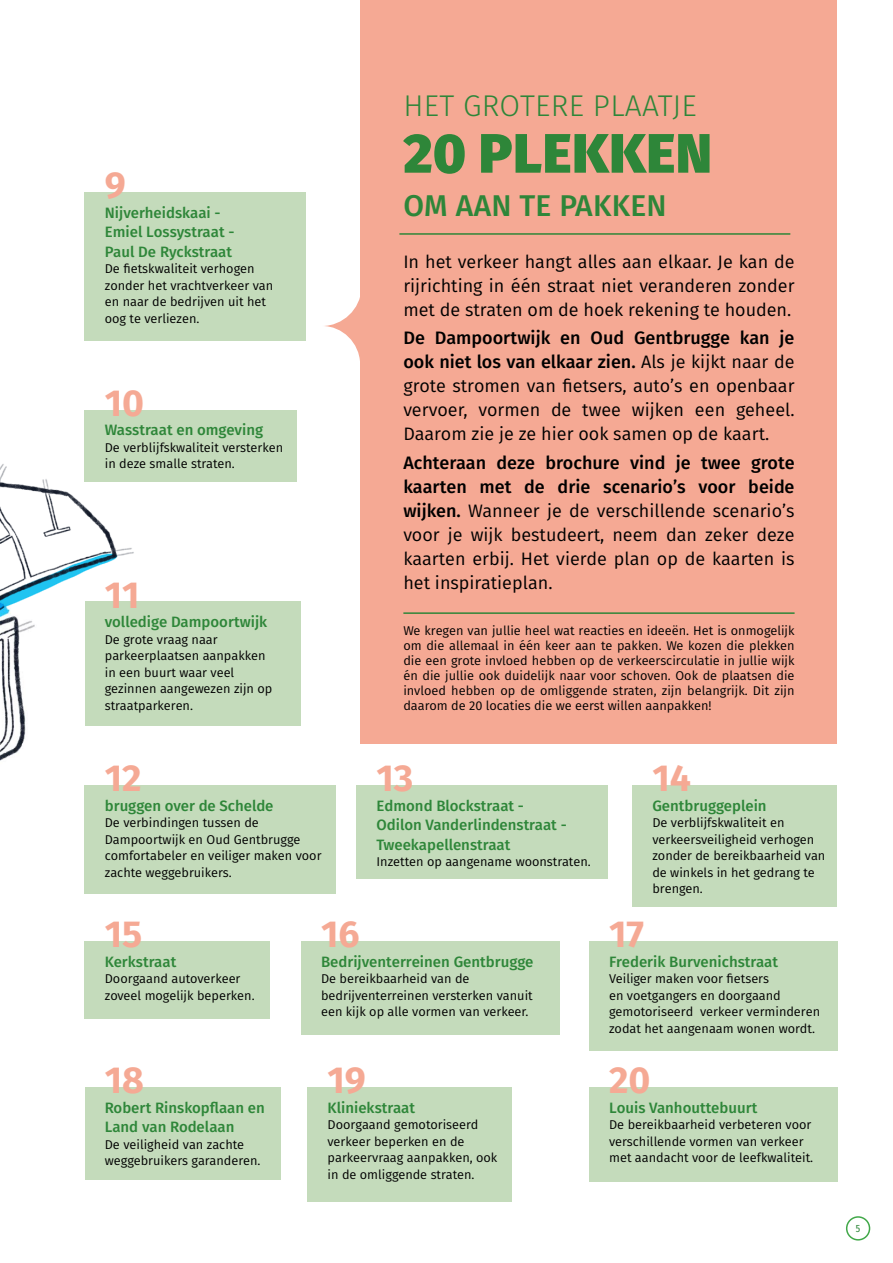
<style>
.page{position:relative;width:893px;height:1263px;background:#fff}
.page>*{position:absolute;margin:0;border:0;box-sizing:border-box;transform-origin:0 0}
.t1{font:800 55.5px "Fira Sans";letter-spacing:.01em;color:#2e8639}
.t2{font:700 37.5px "Fira Sans";color:#f5a994}
.t3{font:300 30px "Fira Sans";letter-spacing:.01em;color:#2e8639}
.t4{font:500 30px "Fira Sans";letter-spacing:.01em;color:#2e8639}
.t5{font:18px/24px "Fira Sans";color:#000;text-align:justify}
.t6{font:500 15px/19.5px "Fira Sans";color:#2e8639}
.t7{font:12.75px/16.5px "Fira Sans";color:#000}
.t8{font:10.5px "Fira Sans Compressed";color:#2e8639}
.s1{font-weight:500}
</style>
<div class="page">
<img style="left:0;top:192px;width:149px;height:410px">
<img style="left:0;top:588px;width:91px;height:592px">
<div style="left:361px;top:0;width:476px;height:744px;background:#f5a994"></div>
<hr style="left:365px;top:233px;width:425px;height:2px;background:#2e8639">
<svg style="left:325px;top:226px;width:74px;height:195px"></svg>
<div style="left:632px;top:785px;width:205px;height:122px;background:#c4dbbb"></div>
<div style="left:589px;top:941px;width:248px;height:110px;background:#c4dbbb"></div>
<div style="left:85px;top:1087px;width:195px;height:92px;background:#c4dbbb"></div>
<div style="left:307px;top:1087px;width:205px;height:115px;background:#c4dbbb"></div>
<div style="left:85px;top:410px;width:212px;height:72px;background:#c4dbbb"></div>
<div style="left:85px;top:192px;width:221px;height:149px;background:#c4dbbb"></div>
<div style="left:85px;top:602px;width:215px;height:124px;background:#c4dbbb"></div>
<div style="left:85px;top:785px;width:251px;height:108px;background:#c4dbbb"></div>
<div style="left:356px;top:785px;width:252px;height:93px;background:#c4dbbb"></div>
<div style="left:85px;top:941px;width:185px;height:77px;background:#c4dbbb"></div>
<div style="left:301px;top:941px;width:258px;height:94px;background:#c4dbbb"></div>
<div style="left:589px;top:1087px;width:248px;height:95px;background:#c4dbbb"></div>
<hr style="left:403px;top:612px;width:392px;height:2px;background:#2e8639">
<div style="left:846px;top:1216px;width:24px;height:24px;border:2px solid #41a849;border-radius:50%"></div>
<h2 class="t2" style="left:105px;top:159px;width:22px">9</h2>
<p class="t6" style="left:105px;top:202px;width:131px">Nijverheidskaai -<br>Emiel Lossystraat -<br>Paul De Ryckstraat</p>
<p class="t7" style="left:105px;top:260px;width:170px">De fietskwaliteit verhogen zonder het vrachtverkeer van en naar de bedrijven uit het oog te verliezen.</p>
<h2 class="t2" style="left:105px;top:376px;width:41px">10</h2>
<p class="t6" style="left:105px;top:420px;width:160px">Wasstraat en omgeving</p>
<p class="t7" style="left:105px;top:439px;width:180px">De verblijfskwaliteit versterken in deze smalle straten.</p>
<h2 class="t2" style="left:105px;top:568px;width:36px">11</h2>
<p class="t6" style="left:105px;top:612px;width:164px">volledige Dampoortwijk</p>
<p class="t7" style="left:105px;top:631px;width:169px">De grote vraag naar parkeerplaatsen aanpakken in een buurt waar veel gezinnen aangewezen zijn op straatparkeren.</p>
<h2 class="t2" style="left:105px;top:752px;width:38px">12</h2>
<p class="t6" style="left:105px;top:795px;width:170px">bruggen over de Schelde</p>
<p class="t7" style="left:105px;top:814px;width:218px">De verbindingen tussen de<br>Dampoortwijk en Oud Gentbrugge comfortabeler en veiliger maken voor zachte weggebruikers.</p>
<h3 class="t3" style="left:403px;top:84px;width:295px">HET GROTERE PLAATJE</h3>
<h1 class="t1" style="left:403px;top:114px;width:310px">20 PLEKKEN</h1>
<h3 class="t4" style="left:403px;top:185px;width:265px">OM AAN TE PAKKEN</h3>
<h3 class="t5" style="left:403px;top:250px;width:393px">In het verkeer hangt alles aan elkaar. Je kan de rijrichting in één straat niet veranderen zonder met de straten om de hoek rekening te houden.</h3>
<h3 class="t5" style="left:403px;top:326px;width:393px"><span class="s1">De Dampoortwijk en Oud Gentbrugge kan je ook niet los van elkaar zien.</span> Als je kijkt naar de grote stromen van fietsers, auto’s en openbaar vervoer, vormen de twee wijken een geheel.<br>Daarom zie je ze hier ook samen op de kaart.</h3>
<p class="t5" style="left:403px;top:450px;width:393px"><span class="s1">Achteraan deze brochure vind je twee grote kaarten met de drie scenario’s voor beide wijken.</span> Wanneer je de verschillende scenario’s voor je wijk bestudeert, neem dan zeker deze kaarten erbij. Het vierde plan op de kaarten is het inspiratieplan.</p>
<p class="t7" style="left:403px;top:623px;width:393px;line-height:15px;text-align:justify">We kregen van jullie heel wat reacties en ideeën. Het is onmogelijk om die allemaal in één keer aan te pakken. We kozen die plekken die een grote invloed hebben op de verkeerscirculatie in jullie wijk én die jullie ook duidelijk naar voor schoven. Ook de plaatsen die invloed hebben op de omliggende straten, zijn belangrijk. Dit zijn daarom de 20 locaties die we eerst willen aanpakken!</p>
<h2 class="t2" style="left:376px;top:752px;width:38px">13</h2>
<p class="t6" style="left:376px;top:795px;width:192px">Edmond Blockstraat -<br>Odilon Vanderlindenstraat -<br>Tweekapellenstraat</p>
<p class="t7" style="left:376px;top:853px;width:216px">Inzetten op aangename woonstraten.</p>
<h2 class="t2" style="left:652px;top:752px;width:40px">14</h2>
<p class="t6" style="left:652px;top:795px;width:116px">Gentbruggeplein</p>
<p class="t7" style="left:652px;top:814px;width:175px">De verblijfskwaliteit en verkeersveiligheid verhogen zonder de bereikbaarheid van de winkels in het gedrang te brengen.</p>
<h2 class="t2" style="left:105px;top:908px;width:39px">15</h2>
<p class="t6" style="left:105px;top:952px;width:73px">Kerkstraat</p>
<p class="t7" style="left:105px;top:970px;width:151px">Doorgaand autoverkeer zoveel mogelijk beperken.</p>
<h2 class="t2" style="left:105px;top:1054px;width:41px">18</h2>
<p class="t6" style="left:105px;top:1098px;width:162px">Robert Rinskopflaan en<br>Land van Rodelaan</p>
<p class="t7" style="left:105px;top:1136px;width:157px">De veiligheid van zachte weggebruikers garanderen.</p>
<h2 class="t2" style="left:321px;top:908px;width:40px">16</h2>
<p class="t6" style="left:321px;top:952px;width:214px">Bedrijventerreinen Gentbrugge</p>
<p class="t7" style="left:321px;top:970px;width:213px">De bereikbaarheid van de bedrijventerreinen versterken vanuit een kijk op alle vormen van verkeer.</p>
<h2 class="t2" style="left:328px;top:1054px;width:40px">19</h2>
<p class="t6" style="left:328px;top:1098px;width:89px">Kliniekstraat</p>
<p class="t7" style="left:328px;top:1117px;width:171px">Doorgaand gemotoriseerd verkeer beperken en de parkeervraag aanpakken, ook in de omliggende straten.</p>
<h2 class="t2" style="left:609px;top:908px;width:36px">17</h2>
<p class="t6" style="left:609px;top:952px;width:171px">Frederik Burvenichstraat</p>
<p class="t7" style="left:609px;top:970px;width:213px">Veiliger maken voor fietsers<br>en voetgangers en doorgaand gemotoriseerd verkeer verminderen zodat het aangenaam wonen wordt.</p>
<h2 class="t2" style="left:609px;top:1054px;width:43px">20</h2>
<p class="t6" style="left:609px;top:1098px;width:150px">Louis Vanhouttebuurt</p>
<p class="t7" style="left:609px;top:1117px;width:206px">De bereikbaarheid verbeteren voor verschillende vormen van verkeer met aandacht voor de leefkwaliteit.</p>
<p class="t8" style="left:856px;top:1220px;width:6px">5</p>
</div>
